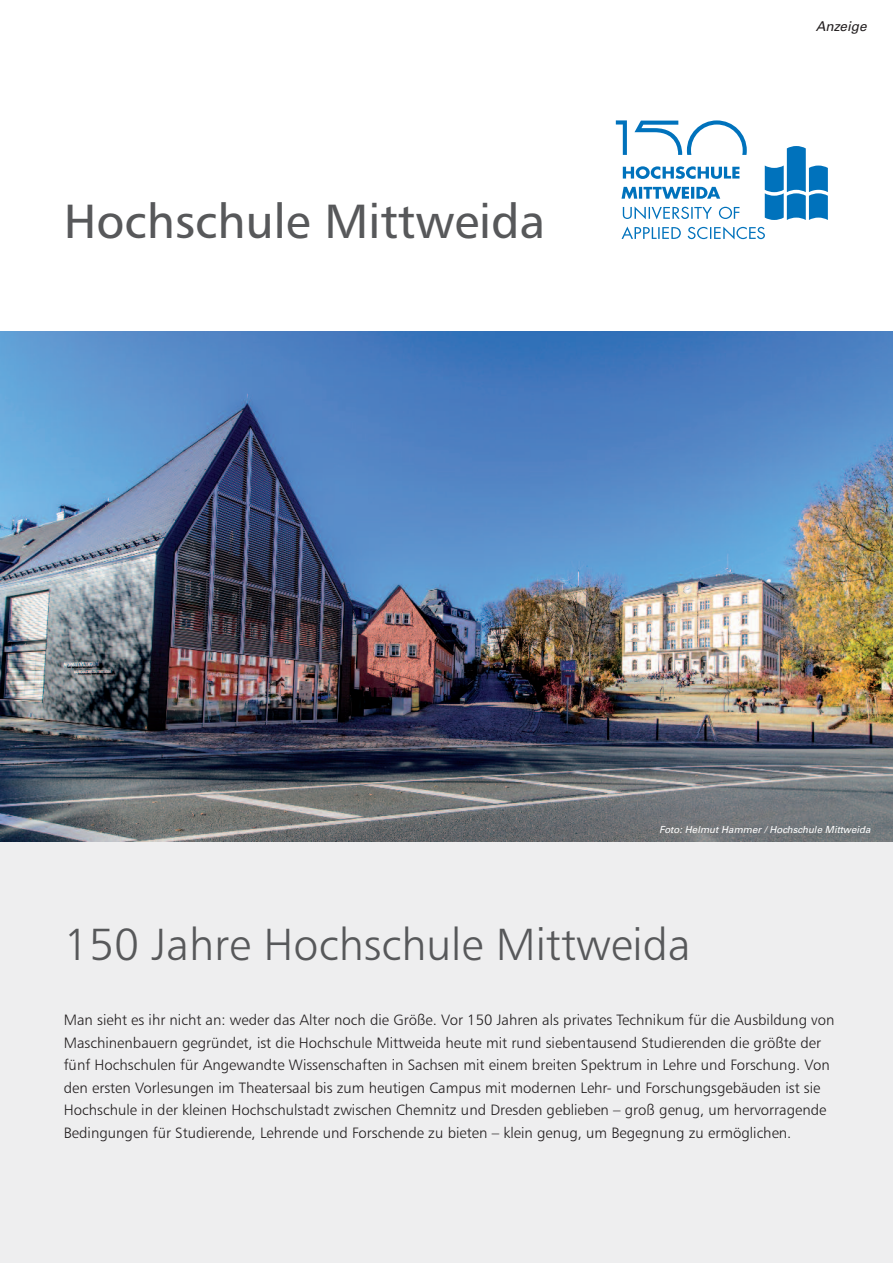
<style>
.page{position:relative;width:893px;height:1263px;background:#fff}
.page>*{position:absolute;margin:0;border:0;box-sizing:border-box;transform-origin:0 0}
.t1{font:48px "Humanist 777 BT Roman B";color:#57585a}
.t2{font:45px "Humanist 777 BT Light B";color:#57585a}
.t3{font:15px/22.5px "Humanist 777 BT Light B";color:#231f20}
.t4{font:italic 13.5px "Univers LT";color:#231f20}
.t5{font:italic 9.75px "Univers LT";color:#fff}
</style>
<div class="page">
<div style="left:0;top:782px;width:893px;height:481px;background:#eeeeef"></div>
<img style="left:0;top:331px;width:893px;height:510px">
<svg style="left:765px;top:146px;width:63px;height:74px"></svg>
<svg style="left:623px;top:166px;width:116px;height:13px"></svg>
<svg style="left:621px;top:187px;width:99px;height:12px"></svg>
<svg style="left:623px;top:206px;width:116px;height:13px"></svg>
<svg style="left:621px;top:227px;width:144px;height:12px"></svg>
<svg style="left:616px;top:120px;width:11px;height:35px"></svg>
<svg style="left:634px;top:120px;width:113px;height:35px"></svg>
<h1 class="t1" style="left:64px;top:202px;width:483px">Hochschule Mittweida</h1>
<p class="t4" style="left:816px;top:22px;width:52px">Anzeige</p>
<p class="t5" style="left:659px;top:826px;width:213px">Foto: Helmut Hammer / Hochschule Mittweida</p>
<h2 class="t2" style="left:64px;top:926px;width:628px">150 Jahre Hochschule Mittweida</h2>
<p class="t3" style="left:64px;top:1010px;width:772px">Man sieht es ihr nicht an: weder das Alter noch die Größe. Vor 150 Jahren als privates Technikum für die Ausbildung von Maschinenbauern gegründet, ist die Hochschule Mittweida heute mit rund siebentausend Studierenden die größte der fünf Hochschulen für Angewandte Wissenschaften in Sachsen mit einem breiten Spektrum in Lehre und Forschung. Von den ersten Vorlesungen im Theatersaal bis zum heutigen Campus mit modernen Lehr- und Forschungsgebäuden ist sie Hochschule in der kleinen Hochschulstadt zwischen Chemnitz und Dresden geblieben – groß genug, um hervorragende Bedingungen für Studierende, Lehrende und Forschende zu bieten – klein genug, um Begegnung zu ermöglichen.</p>
</div>
